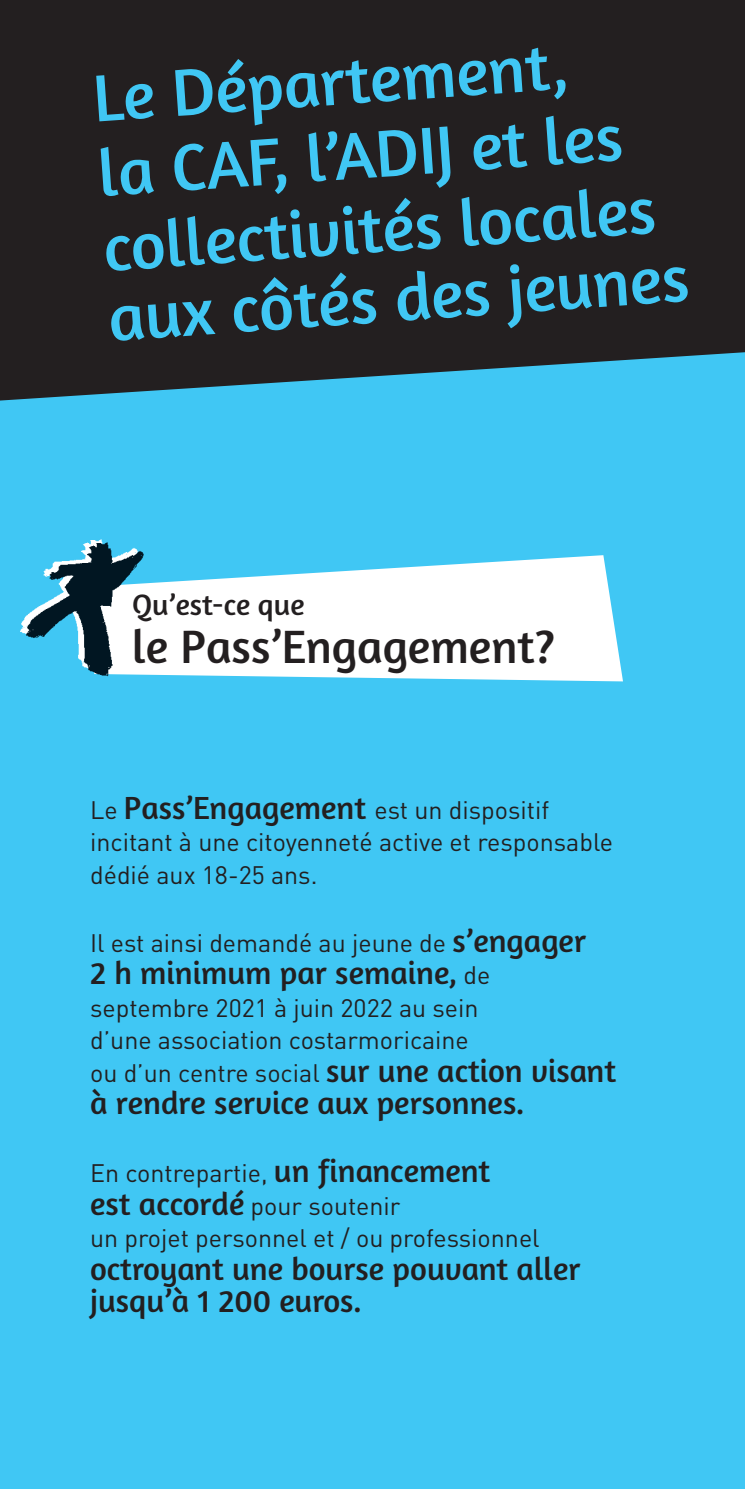
<style>
.page{position:relative;width:745px;height:1489px;background:#fff}
.page>*{position:absolute;margin:0;border:0;box-sizing:border-box;transform-origin:0 0}
.t1{font:67.5px/73.2px "Amaranth";color:#40c7f4}
.t2{font:47.5px "Amaranth";color:#231f20}
.t3{font:32.5px/32.5px "Amaranth";color:#231f20}
.t4{font:30px "Amaranth";color:#231f20}
.t5{font:25px/32.5px "DIN";color:#231f20}
.s1{font-family:"Amaranth";font-size:32.5px}
.s2{font-family:"DIN";font-size:25px}
</style>
<div class="page">
<div style="left:0;top:0;width:744px;height:1488px;background:#40c7f4"></div>
<svg style="left:149px;top:555px;width:473px;height:126px;background:#e2f6fd"></svg>
<div style="left:0;top:0;width:744px;height:400px;background:#231f20"></div>
<img style="left:21px;top:540px;width:128px;height:137px">
<h1 class="t1" style="left:90px;top:61px;width:583px;rotate:-4deg">Le Département,<br>la CAF,l’ADIJet les collectivités locales aux côtés des jeunes</h1>
<p class="t4" style="left:132px;top:587px;width:174px">Qu’est-ce que</p>
<h2 class="t2" style="left:132px;top:618px;width:424px">le Pass’Engagement?</h2>
<p class="t5" style="left:90px;top:793px;width:524px">Le <span class="s1">Pass’Engagement</span> est un dispositif incitant à une citoyenneté active et responsable dédié aux 18-25 ans.</p>
<p class="t5" style="left:90px;top:926px;width:497px">Il est ainsi demandé au jeune de <span class="s1">s’engager</span></p>
<h3 class="t3" style="left:90px;top:956px;width:401px">2 h minimum par semaine, <span class="s2">de</span></h3>
<p class="t5" style="left:90px;top:991px;width:527px">septembre 2021 à juin 2022 au sein<br>d’une association costarmoricaine<br>ou d’un centre social <span class="s1">sur une action visant</span></p>
<h3 class="t3" style="left:90px;top:1086px;width:435px">à rendre service aux personnes.</h3>
<p class="t5" style="left:90px;top:1156px;width:451px">En contrepartie, <span class="s1">un financement<br>est accordé</span> pour soutenir<br>un projet personnel et / ou professionnel</p>
<h3 class="t3" style="left:90px;top:1251px;width:491px">octroyant une bourse pouvant aller jusqu’à 1 200 euros.</h3>
</div>
